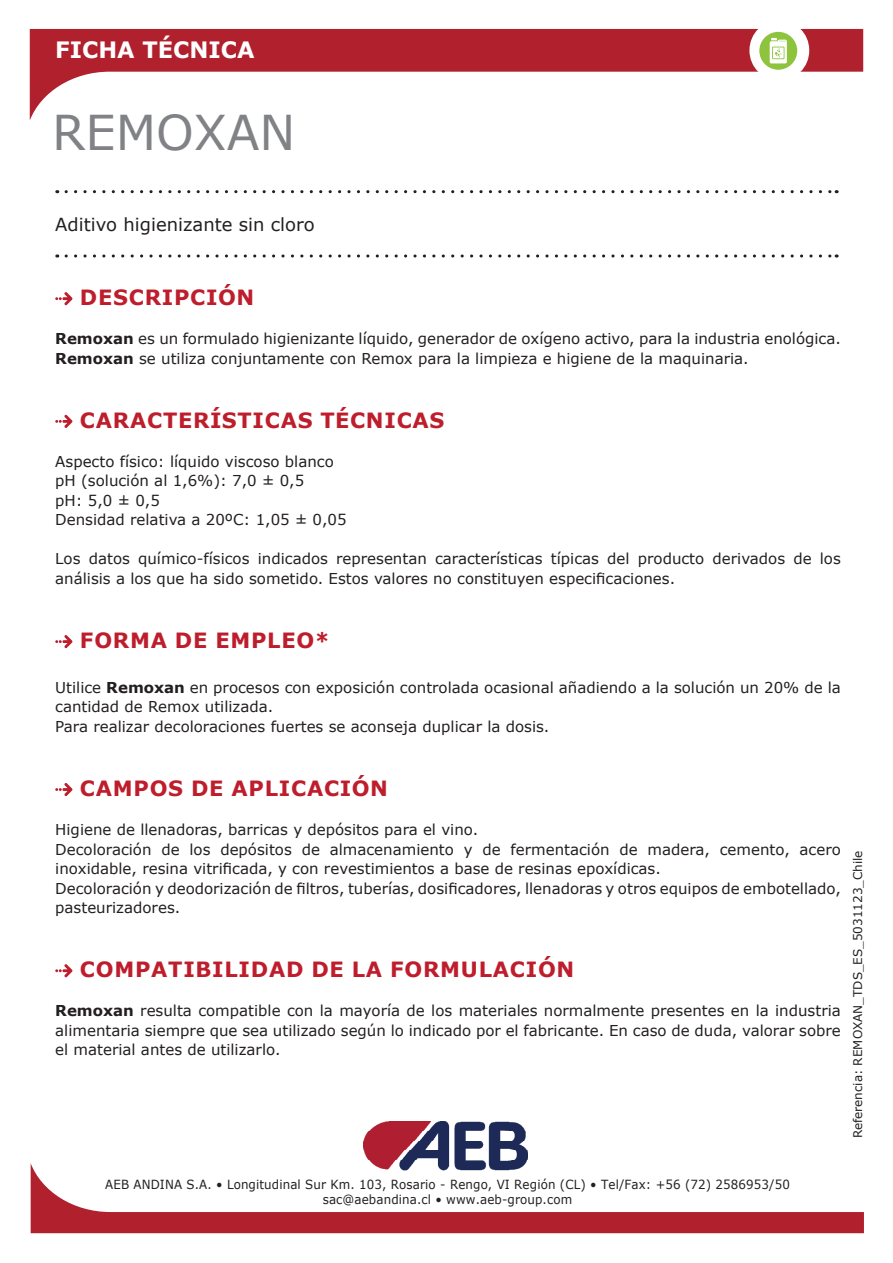
<style>
.page{position:relative;width:893px;height:1263px;background:#fff}
.page>*{position:absolute;margin:0;border:0;box-sizing:border-box;transform-origin:0 0}
.t1{font:48px "Verdana";color:#808285}
.t2{font:700 22.5px "Verdana";color:#fff}
.t3{font:700 21px "Verdana";letter-spacing:.035em;color:#be1d2c}
.t4{font:18px "Verdana";color:#231f20}
.t5{font:15px/19.5px "Verdana";color:#231f20}
.t6{font:12.6px/15.1px "Verdana";letter-spacing:.01em;color:#231f20;text-align:center;scale:.94 1}
.t7{font:12px "Verdana";color:#231f20}
.s1{font-weight:700}
</style>
<div class="page">
<svg style="left:66px;top:190px;width:771px;height:3px"></svg>
<svg style="left:66px;top:254px;width:771px;height:4px"></svg>
<img style="left:363px;top:1121px;width:165px;height:42px">
<svg style="left:31px;top:1163px;width:833px;height:70px"></svg>
<svg style="left:30px;top:29px;width:833px;height:91px"></svg>
<div style="left:749px;top:20px;width:60px;height:61px;background:#fff;border-radius:30px"></div>
<div style="left:759px;top:32px;width:38px;height:38px;background:#8ec33e;border-radius:50%"></div>
<svg style="left:770px;top:38px;width:17px;height:25px"></svg>
<svg style="left:55px;top:292px;width:17px;height:13px"></svg>
<svg style="left:55px;top:415px;width:17px;height:13px"></svg>
<svg style="left:55px;top:635px;width:17px;height:13px"></svg>
<svg style="left:55px;top:783px;width:17px;height:13px"></svg>
<svg style="left:55px;top:964px;width:17px;height:13px"></svg>
<h2 class="t2" style="left:55px;top:34px;width:201px">FICHA TÉCNICA</h2>
<h1 class="t1" style="left:52px;top:100px;width:245px">REMOXAN</h1>
<p class="t4" style="left:55px;top:212px;width:261px">Aditivo higienizante sin cloro</p>
<h3 class="t3" style="left:80px;top:283px;width:176px">DESCRIPCIÓN</h3>
<p class="t5" style="left:55px;top:329px;width:787px"><span class="s1">Remoxan</span> es un formulado higienizante líquido, generador de oxígeno activo, para la industria enológica.<br><span class="s1">Remoxan</span> se utiliza conjuntamente con Remox para la limpieza e higiene de la maquinaria.</p>
<h3 class="t3" style="left:80px;top:405px;width:366px">CARACTERÍSTICAS TÉCNICAS</h3>
<p class="t5" style="left:55px;top:452px;width:293px">Aspecto físico: líquido viscoso blanco pH (solución al 1,6%): 7,0 ± 0,5<br>pH: 5,0 ± 0,5<br>Densidad relativa a 20ºC: 1,05 ± 0,05</p>
<p class="t5" style="left:55px;top:549px;width:787px">Los datos químico-físicos indicados representan características típicas del producto derivados de los análisis a los que ha sido sometido. Estos valores no constituyen especificaciones.</p>
<h3 class="t3" style="left:80px;top:626px;width:251px">FORMA DE EMPLEO*</h3>
<p class="t5" style="left:55px;top:677px;width:787px">Utilice <span class="s1">Remoxan</span> en procesos con exposición controlada ocasional añadiendo a la solución un 20% de la cantidad de Remox utilizada.<br>Para realizar decoloraciones fuertes se aconseja duplicar la dosis.</p>
<h3 class="t3" style="left:80px;top:773px;width:309px">CAMPOS DE APLICACIÓN</h3>
<p class="t5" style="left:55px;top:820px;width:787px">Higiene de llenadoras, barricas y depósitos para el vino.<br>Decoloración de los depósitos de almacenamiento y de fermentación de madera, cemento, acero inoxidable, resina vitrificada, y con revestimientos a base de resinas epoxídicas.<br>Decoloración y deodorización de filtros, tuberías, dosificadores, llenadoras y otros equipos de embotellado, pasteurizadores.</p>
<h3 class="t3" style="left:80px;top:955px;width:496px">COMPATIBILIDAD DE LA FORMULACIÓN</h3>
<p class="t5" style="left:55px;top:1001px;width:787px;text-align:justify"><span class="s1">Remoxan</span> resulta compatible con la mayoría de los materiales normalmente presentes en la industria alimentaria siempre que sea utilizado según lo indicado por el fabricante. En caso de duda, valorar sobre el material antes de utilizarlo.</p>
<p class="t7" style="left:850px;top:1138px;width:289px;rotate:-90deg">Referencia: REMOXAN_TDS_ES_5031123_Chile</p>
<p class="t6" style="left:105px;top:1177px;width:730px">AEB ANDINA S.A. • Longitudinal Sur Km. 103, Rosario - Rengo, VI Región (CL) • Tel/Fax: +56 (72) 2586953/50 sac@aebandina.cl • www.aeb-group.com</p>
</div>
